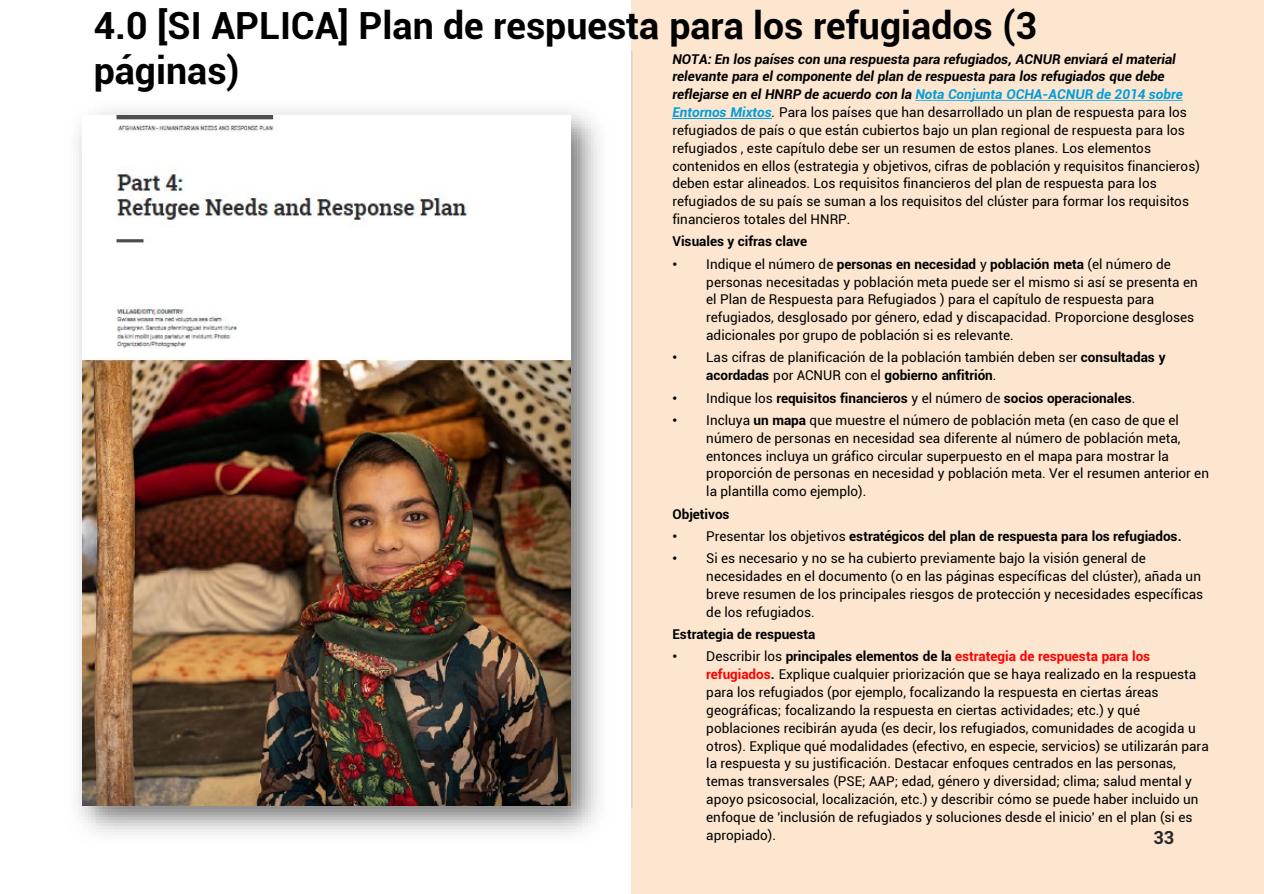
<style>
.page{position:relative;width:1264px;height:894px;background:#fff}
.page>*{position:absolute;margin:0;border:0;box-sizing:border-box;transform-origin:0 0}
.t1{font:700 37.5px/45px "Roboto";color:#000}
.t2{font:700 18px "Roboto";color:#292829}
.t3{font:13.5px/17.9px "Roboto";color:#000}
.t4{font:700 13.5px "Roboto";letter-spacing:-.005em;color:#000}
.s1{font-weight:700;font-style:italic}
.s2{font-weight:700;font-style:italic;color:#009edb}
.s3{font-style:italic}
.s4{font-family:"Arial"}
.s5{font-weight:700}
.s6{font-family:"Arial";font-weight:400}
.s7{font-weight:400}
.s8{font-weight:700;color:#f00}
</style>
<div class="page">
<div style="left:631px;top:0;width:632px;height:893px;background:#fde6d0"></div>
<hr style="left:631px;top:51px;width:1px;height:757px;background:#cbcbcb">
<img style="left:76px;top:109px;width:524px;height:726px">
<img style="left:83px;top:115px;width:487px;height:689px">
<svg style="left:915px;top:100px;width:267px;height:1px"></svg>
<hr style="left:672px;top:118px;width:99px;height:1px;background:#009edb">
<h2 class="t1" style="left:94px;top:2px;width:944px">4.0 [SI APLICA] Plan de respuesta para los refugiados (3 páginas)</h2>
<p class="t3" style="left:672px;top:49px;width:529px"><span class="s1">NOTA: En los países con una respuesta para refugiados, ACNUR enviará el material relevante para el componente del plan de respuesta para los refugiados que debe reflejarse en el HNRP de acuerdo con la</span> <span class="s2">Nota Conjunta OCHA-ACNUR de 2014 sobre Entornos Mixtos</span><span class="s3">.</span> Para los países que han desarrollado un plan de respuesta para los refugiados de país o que están cubiertos bajo un plan regional de respuesta para los refugiados , este capítulo debe ser un resumen de estos planes. Los elementos contenidos en ellos (estrategia y objetivos, cifras de población y requisitos financieros) deben estar alineados. Los requisitos financieros del plan de respuesta para los refugiados de su país se suman a los requisitos del clúster para formar los requisitos financieros totales del HNRP.</p>
<p class="t4" style="left:672px;top:232px;width:136px">Visuales y cifras clave</p>
<p class="t3" style="left:706px;top:254px;width:493px;text-indent:-34px"><span class="s4">•</span> Indique el número de <span class="s5">personas en necesidad</span> y <span class="s5">población meta</span> (el número de personas necesitadas y población meta puede ser el mismo si así se presenta en el Plan de Respuesta para Refugiados ) para el capítulo de respuesta para refugiados, desglosado por género, edad y discapacidad. Proporcione desgloses adicionales por grupo de población si es relevante.</p>
<p class="t3" style="left:706px;top:348px;width:461px;text-indent:-34px"><span class="s4">•</span> Las cifras de planificación de la población también deben ser <span class="s5">consultadas y acordadas</span> por ACNUR con el <span class="s5">gobierno anfitrión</span>.</p>
<p class="t4" style="left:672px;top:388px;width:464px"><span class="s6">•</span> <span class="s7">Indique los</span> requisitos financieros <span class="s7">y el número de</span> socios operacionales<span class="s7">.</span></p>
<p class="t3" style="left:706px;top:410px;width:504px;text-indent:-34px"><span class="s4">•</span> Incluya <span class="s5">un mapa</span> que muestre el número de población meta (en caso de que el número de personas en necesidad sea diferente al número de población meta, entonces incluya un gráfico circular superpuesto en el mapa para mostrar la proporción de personas en necesidad y población meta. Ver el resumen anterior en la plantilla como ejemplo).</p>
<p class="t4" style="left:672px;top:504px;width:59px">Objetivos</p>
<p class="t4" style="left:672px;top:526px;width:510px"><span class="s6">•</span> <span class="s7">Presentar los objetivos</span> estratégicos del plan de respuesta para los refugiados.</p>
<p class="t3" style="left:706px;top:549px;width:498px;text-indent:-34px"><span class="s4">•</span> Si es necesario y no se ha cubierto previamente bajo la visión general de necesidades en el documento (o en las páginas específicas del clúster), añada un breve resumen de los principales riesgos de protección y necesidades específicas de los refugiados.</p>
<p class="t4" style="left:672px;top:624px;width:144px">Estrategia de respuesta</p>
<p class="t3" style="left:706px;top:647px;width:504px;text-indent:-34px"><span class="s4">•</span> Describir los <span class="s5">principales elementos de la</span> <span class="s8">estrategia de respuesta para los refugiados</span><span class="s5">.</span> Explique cualquier priorización que se haya realizado en la respuesta para los refugiados (por ejemplo, focalizando la respuesta en ciertas áreas geográficas; focalizando la respuesta en ciertas actividades; etc.) y qué poblaciones recibirán ayuda (es decir, los refugiados, comunidades de acogida u otros). Explique qué modalidades (efectivo, en especie, servicios) se utilizarán para la respuesta y su justificación. Destacar enfoques centrados en las personas, temas transversales (PSE; AAP; edad, género y diversidad; clima; salud mental y apoyo psicosocial, localización, etc.) y describir cómo se puede haber incluido un enfoque de 'inclusión de refugiados y soluciones desde el inicio' en el plan (si es apropiado).</p>
<h2 class="t2" style="left:1153px;top:825px;width:22px">33</h2>
</div>
